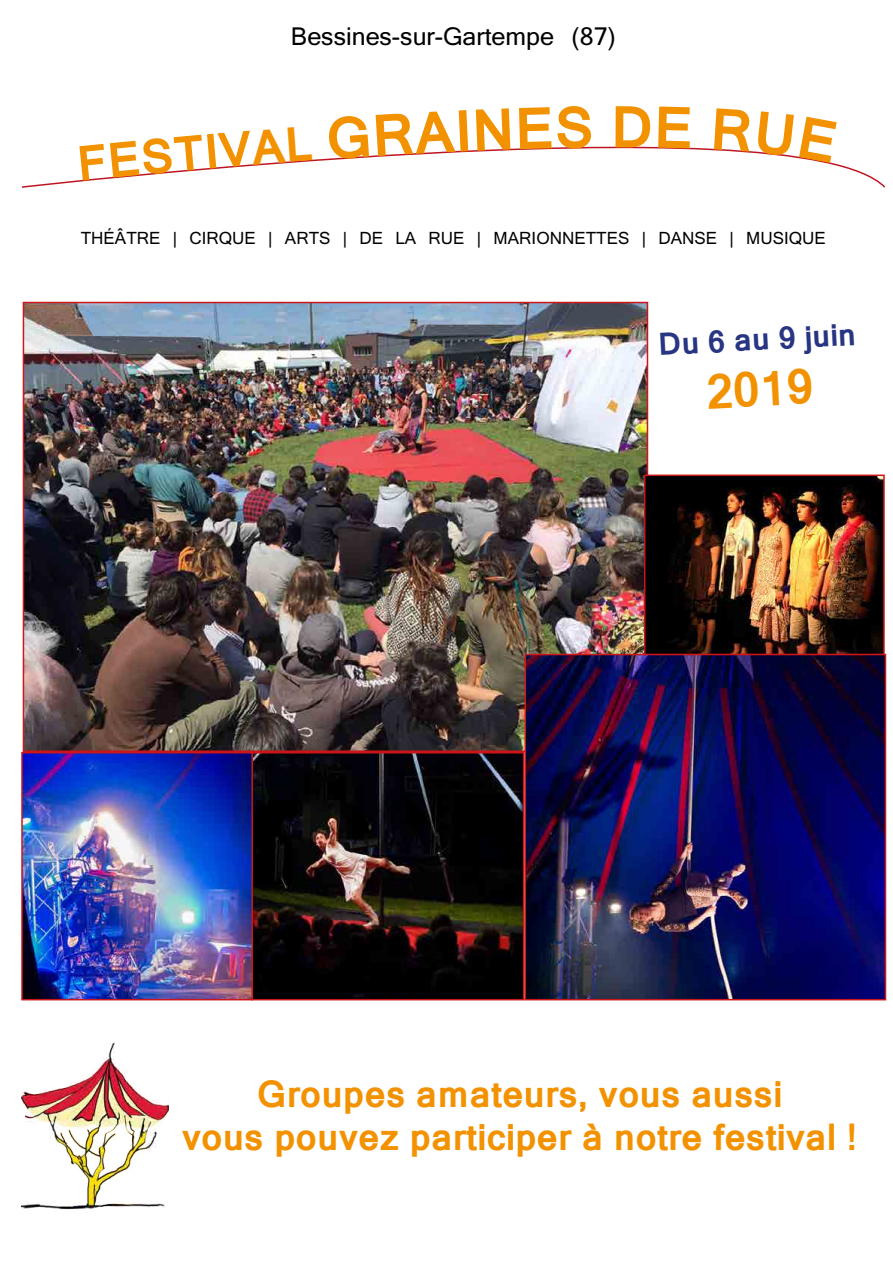
<style>
.page{position:relative;width:893px;height:1263px;background:#fff}
.page>*{position:absolute;margin:0;border:0;box-sizing:border-box;transform-origin:0 0}
.t1{font:700 55.5px "Kartika";color:#f39200}
.t2{font:700 46.5px "Kartika";color:#f39200}
.t3{font:700 36px/43.2px "Kartika";color:#f39200;text-align:center}
.t4{font:700 30px "Kartika";color:#273583}
.t5{font:24px "Kartika";color:#000}
.t6{font:16.5px "Kartika";color:#000}
</style>
<div class="page">
<svg style="left:22px;top:146px;width:864px;height:42px"></svg>
<img style="left:21px;top:1043px;width:148px;height:167px">
<img style="left:26px;top:305px;width:619px;height:444px">
<img style="left:647px;top:477px;width:235px;height:175px">
<div style="left:644px;top:474px;width:241px;height:181px;border:2px solid #cd1619"></div>
<img style="left:527px;top:657px;width:356px;height:340px">
<div style="left:524px;top:654px;width:362px;height:346px;border:2px solid #cd1619"></div>
<img style="left:24px;top:755px;width:497px;height:242px">
<div style="left:251px;top:752px;width:273px;height:248px;border:2px solid #cd1619"></div>
<div style="left:21px;top:752px;width:232px;height:248px;border:2px solid #cd1619"></div>
<svg style="left:79px;top:146px;width:60px;height:35px"></svg>
<svg style="left:250px;top:146px;width:119px;height:19px"></svg>
<svg style="left:376px;top:146px;width:92px;height:10px"></svg>
<svg style="left:476px;top:146px;width:115px;height:5px"></svg>
<svg style="left:658px;top:146px;width:33px;height:2px"></svg>
<svg style="left:714px;top:146px;width:123px;height:17px"></svg>
<p class="t2" style="left:138px;top:129px;width:113px;rotate:-5deg">STIV</p>
<p class="t5" style="left:291px;top:21px;width:327px">Bessines-sur-Gartempe (87)</p>
<h1 class="t1" style="left:611px;top:93px;width:45px">D</h1>
<p class="t6" style="left:81px;top:227px;width:747px">THÉÂTRE | CIRQUE | ARTS | DE LA RUE | MARIONNETTES | DANSE | MUSIQUE</p>
<p class="t4" style="left:657px;top:326px;width:199px;rotate:-3deg">Du 6 au 9 juin</p>
<p class="t2" style="left:705px;top:363px;width:109px;rotate:-3deg">2019</p>
<p class="t3" style="left:182px;top:1076px;width:677px">Groupes amateurs, vous aussi<br>vous pouvez participer à notre festival !</p>
</div>
